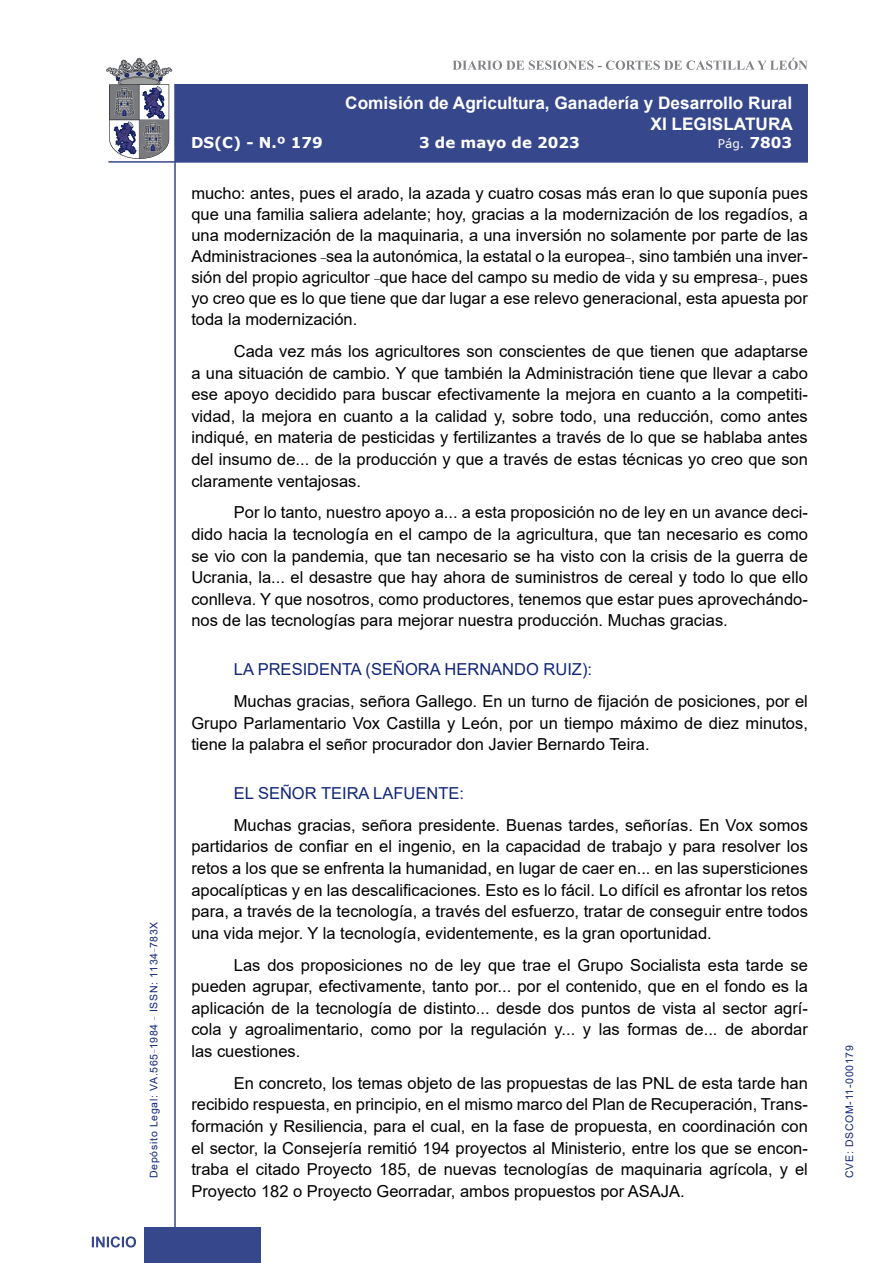
<style>
.page{position:relative;width:893px;height:1263px;background:#fff}
.page>*{position:absolute;margin:0;border:0;box-sizing:border-box;transform-origin:0 0}
.t1{font:700 17.25px/20.7px "Arial";color:#fff;text-align:right}
.t2{font:16.5px/21.6px "Arial";color:#000;text-align:justify}
.Orador{font:16.5px "Arial";color:#122678}
.t3{font:700 15px "Verdana";color:#fff}
.t4{font:12px "Verdana";color:#fff}
.t5{font:10.5px "Arial";letter-spacing:.065em;color:#122678}
.s1{font-weight:700;font-size:15px}
</style>
<div class="page">
<svg style="left:452px;top:58px;width:356px;height:12px"></svg>
<hr style="left:174px;top:84px;width:2px;height:1179px;background:#36478c">
<div style="left:144px;top:1227px;width:117px;height:36px;background:#36478c"></div>
<div style="left:175px;top:84px;width:633px;height:78px;background:#36478c"></div>
<hr style="left:108px;top:161px;width:700px;height:2px;background:#36478c">
<svg style="left:92px;top:1236px;width:44px;height:11px"></svg>
<svg style="left:106px;top:58px;width:66px;height:101px"></svg>
<p class="t5" style="left:146px;top:1178px;width:258px;rotate:-90deg">Depósito Legal: VA.565<sup>_</sup>1984 <sup>_</sup> ISSN: 1134<sup>_</sup>783X</p>
<p class="t1" style="left:345px;top:93px;width:449px">Comisión de Agricultura, Ganadería y Desarrollo Rural<br>XI LEGISLATURA</p>
<p class="t3" style="left:191px;top:132px;width:133px">DS(C) - N.º 179</p>
<p class="t3" style="left:419px;top:132px;width:162px">3 de mayo de 2023</p>
<p class="t4" style="left:718px;top:135px;width:76px">Pág. <span class="s1">7803</span></p>
<p class="t2" style="left:191px;top:183px;width:618px;line-height:21px">mucho: antes, pues el arado, la azada y cuatro cosas más eran lo que suponía pues que una familia saliera adelante; hoy, gracias a la modernización de los regadíos, a una modernización de la maquinaria, a una inversión no solamente por parte de las Administraciones <sup>_</sup>sea la autonómica, la estatal o la europea<sup>_</sup>, sino también una inver&shy;sión del propio agricultor <sup>_</sup>que hace del campo su medio de vida y su empresa<sup>_</sup>, pues yo creo que es lo que tiene que dar lugar a ese relevo generacional, esta apuesta por toda la modernización.</p>
<p class="t2" style="left:191px;top:340px;width:618px;text-indent:43px">Cada vez más los agricultores son conscientes de que tienen que adaptarse a una situación de cambio. Y que también la Administración tiene que llevar a cabo ese apoyo decidido para buscar efectivamente la mejora en cuanto a la competiti&shy;vidad, la mejora en cuanto a la calidad y, sobre todo, una reducción, como antes indiqué, en materia de pesticidas y fertilizantes a través de lo que se hablaba antes del insumo de... de la producción y que a través de estas técnicas yo creo que son claramente ventajosas.</p>
<p class="t2" style="left:191px;top:502px;width:618px;text-indent:43px">Por lo tanto, nuestro apoyo a... a esta proposición no de ley en un avance deci&shy;dido hacia la tecnología en el campo de la agricultura, que tan necesario es como se vio con la pandemia, que tan necesario se ha visto con la crisis de la guerra de Ucrania, la... el desastre que hay ahora de suministros de cereal y todo lo que ello conlleva. Y que nosotros, como productores, tenemos que estar pues aprovechándo&shy;nos de las tecnologías para mejorar nuestra producción. Muchas gracias.</p>
<p class="Orador" style="left:234px;top:658px;width:360px">LA PRESIDENTA (SEÑORA HERNANDO RUIZ):</p>
<p class="t2" style="left:191px;top:690px;width:618px;text-indent:43px">Muchas gracias, señora Gallego. En un turno de fijación de posiciones, por el Grupo Parlamentario Vox Castilla y León, por un tiempo máximo de diez minutos, tiene la palabra el señor procurador don Javier Bernardo Teira.</p>
<p class="Orador" style="left:234px;top:782px;width:232px">EL SEÑOR TEIRA LAFUENTE:</p>
<p class="t2" style="left:191px;top:814px;width:618px;text-indent:43px">Muchas gracias, señora presidente. Buenas tardes, señorías. En Vox somos partidarios de confiar en el ingenio, en la capacidad de trabajo y para resolver los retos a los que se enfrenta la humanidad, en lugar de caer en... en las supersticiones apocalípticas y en las descalificaciones. Esto es lo fácil. Lo difícil es afrontar los retos para, a través de la tecnología, a través del esfuerzo, tratar de conseguir entre todos una vida mejor. Y la tecnología, evidentemente, es la gran oportunidad.</p>
<p class="t2" style="left:191px;top:954px;width:618px;text-indent:43px">Las dos proposiciones no de ley que trae el Grupo Socialista esta tarde se pueden agrupar, efectivamente, tanto por... por el contenido, que en el fondo es la aplicación de la tecnología de distinto... desde dos puntos de vista al sector agrí&shy;cola y agroalimentario, como por la regulación y... y las formas de... de abordar las cuestiones.</p>
<p class="t2" style="left:191px;top:1072px;width:618px;text-indent:43px">En concreto, los temas objeto de las propuestas de las PNL de esta tarde han recibido respuesta, en principio, en el mismo marco del Plan de Recuperación, Trans&shy;formación y Resiliencia, para el cual, en la fase de propuesta, en coordinación con el sector, la Consejería remitió 194 proyectos al Ministerio, entre los que se encon&shy;traba el citado Proyecto 185, de nuevas tecnologías de maquinaria agrícola, y el Proyecto 182 o Proyecto Georradar, ambos propuestos por ASAJA.</p>
<p class="t5" style="left:842px;top:1178px;width:134px;rotate:-90deg">CVE: DSCOM-11-000179</p>
</div>
